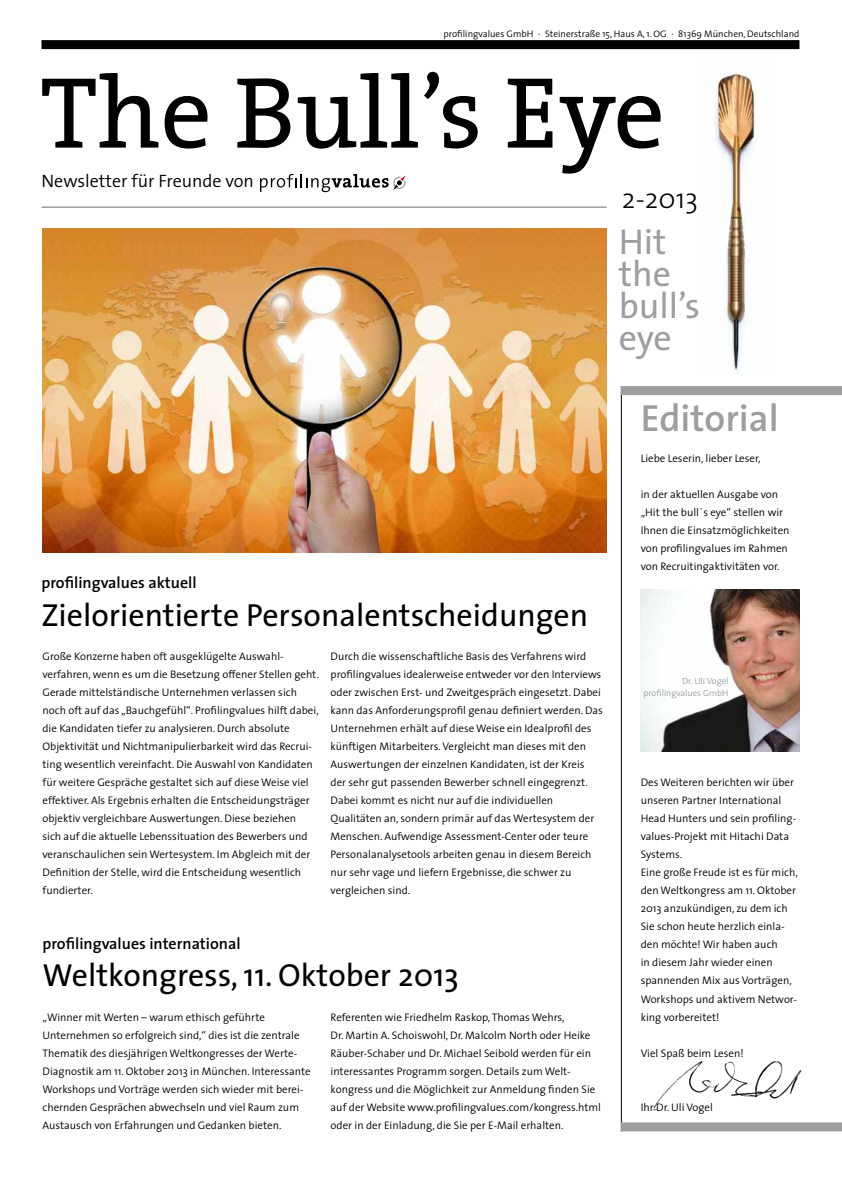
<style>
.page{position:relative;width:842px;height:1191px;background:#fff}
.page>*{position:absolute;margin:0;border:0;box-sizing:border-box;transform-origin:0 0}
.t1{font:102px "The Serif";color:#000}
.t2{font:600 38px "The Sans";color:#9c9e9f}
.t3{font:36px/32px "The Sans";color:#9c9e9f}
.t4{font:32px "The Sans";color:#000}
.t5{font:300 28px "The Sans";color:#000}
.t6{font:300 18px "The Sans";color:#000}
.t7{font:600 16px "The Sans";color:#000}
.t8{font:300 11px/18px "The Sans";color:#000}
.t9{font:300 9.5px "The Sans";color:#000}
.t10{font:300 9px/12px "The Sans";color:#9c9e9f;text-align:right}
</style>
<div class="page">
<img style="left:652px;top:1061px;width:150px;height:50px">
<hr style="left:621px;top:386px;width:1px;height:745px;background:#000">
<img style="left:641px;top:589px;width:158px;height:162px">
<svg style="left:260px;top:174px;width:146px;height:18px"></svg>
<hr style="left:42px;top:206px;width:565px;height:2px;background:#9c9e9f">
<div style="left:42px;top:40px;width:757px;height:9px;background:#000"></div>
<div style="left:621px;top:386px;width:221px;height:9px;background:#9c9e9f"></div>
<div style="left:621px;top:1122px;width:221px;height:9px;background:#9c9e9f"></div>
<img style="left:714px;top:73px;width:43px;height:298px">
<img style="left:43px;top:228px;width:564px;height:324px">
<p class="t9" style="left:443px;top:26px;width:357px">profilingvalues GmbH · Steinerstraße 15, Haus A, 1. OG · 81369 München, Deutschland</p>
<h1 class="t1" style="left:40px;top:28px;width:626px">The Bull’s Eye</h1>
<h3 class="t6" style="left:42px;top:166px;width:214px">Newsletter für Freunde von</h3>
<h3 class="t5" style="left:622px;top:175px;width:78px">2-2013</h3>
<h3 class="t3" style="left:619px;top:225px;width:83px">Hit the bull’s eye</h3>
<h3 class="t7" style="left:42px;top:569px;width:157px">profilingvalues aktuell</h3>
<h3 class="t4" style="left:42px;top:588px;width:548px">Zielorientierte Personalentscheidungen</h3>
<p class="t8" style="left:43px;top:647px;width:278px">Große Konzerne haben oft ausgeklügelte Auswahl&shy;verfahren, wenn es um die Besetzung offener Stellen geht.<br>Gerade mittelständische Unternehmen verlassen sich noch oft auf das „Bauchgefühl“. Profilingvalues hilft dabei, die Kandidaten tiefer zu analysieren. Durch absolute Objektivität und Nichtmanipulierbarkeit wird das Recrui&shy;ting wesentlich vereinfacht. Die Auswahl von Kandidaten für weitere Gespräche gestaltet sich auf diese Weise viel effektiver. Als Ergebnis erhalten die Entscheidungsträger objektiv vergleichbare Auswertungen. Diese beziehen<br>sich auf die aktuelle Lebenssituation des Bewerbers und veranschaulichen sein Wertesystem. Im Abgleich mit der Definition der Stelle, wird die Entscheidung wesentlich fundierter.</p>
<p class="t8" style="left:331px;top:647px;width:274px">Durch die wissenschaftliche Basis des Verfahrens wird profilingvalues idealerweise entweder vor den Interviews oder zwischen Erst- und Zweitgespräch eingesetzt. Dabei kann das Anforderungsprofil genau definiert werden. Das Unternehmen erhält auf diese Weise ein Idealprofil des künftigen Mitarbeiters. Vergleicht man dieses mit den Auswertungen der einzelnen Kandidaten, ist der Kreis der sehr gut passenden Bewerber schnell eingegrenzt.<br>Dabei kommt es nicht nur auf die individuellen Qualitäten an, sondern primär auf das Wertesystem der Menschen. Aufwendige Assessment-Center oder teure Personalanalysetools arbeiten genau in diesem Bereich nur sehr vage und liefern Ergebnisse, die schwer zu vergleichen sind.</p>
<h3 class="t7" style="left:43px;top:929px;width:200px">profilingvalues international</h3>
<h3 class="t4" style="left:43px;top:948px;width:418px">Weltkongress, 11. Oktober 2013</h3>
<p class="t8" style="left:43px;top:1007px;width:270px">„Winner mit Werten – warum ethisch geführte Unternehmen so erfolgreich sind,“ dies ist die zentrale Thematik des diesjährigen Weltkongresses der Werte-Diagnostik am 11. Oktober 2013 in München. Interessante Workshops und Vorträge werden sich wieder mit berei&shy;chernden Gesprächen abwechseln und viel Raum zum Austausch von Erfahrungen und Gedanken bieten.</p>
<p class="t8" style="left:331px;top:1007px;width:272px">Referenten wie Friedhelm Raskop, Thomas Wehrs,<br>Dr. Martin A. Schoiswohl, Dr. Malcolm North oder Heike Räuber-Schaber und Dr. Michael Seibold werden für ein interessantes Programm sorgen. Details zum Welt&shy;kongress und die Möglichkeit zur Anmeldung finden Sie auf der Website www.profilingvalues.com/kongress.html oder in der Einladung, die Sie per E-Mail erhalten.</p>
<h2 class="t2" style="left:641px;top:387px;width:140px">Editorial</h2>
<p class="t8" style="left:641px;top:449px;width:121px">Liebe Leserin, lieber Leser,</p>
<p class="t8" style="left:641px;top:485px;width:150px">in der aktuellen Ausgabe von „Hit the bull´s eye“ stellen wir<br>Ihnen die Einsatzmöglichkeiten von profilingvalues im Rahmen von Recruitingaktivitäten vor.</p>
<p class="t10" style="left:643px;top:674px;width:87px">Dr. Uli Vogel profilingvalues GmbH</p>
<p class="t8" style="left:641px;top:773px;width:159px">Des Weiteren berichten wir über unseren Partner International<br>Head Hunters und sein profiling&shy;values-Projekt mit Hitachi Data<br>Systems.<br>Eine große Freude ist es für mich, den Weltkongress am 11. Oktober<br>2013 anzukündigen, zu dem ich<br>Sie schon heute herzlich einla&shy;den möchte! Wir haben auch<br>in diesem Jahr wieder einen spannenden Mix aus Vorträgen,<br>Workshops und aktivem Networ&shy;king vorbereitet!</p>
<p class="t8" style="left:641px;top:1043px;width:105px">Viel Spaß beim Lesen!</p>
<p class="t8" style="left:641px;top:1097px;width:74px">Ihr Dr. Uli Vogel</p>
</div>
